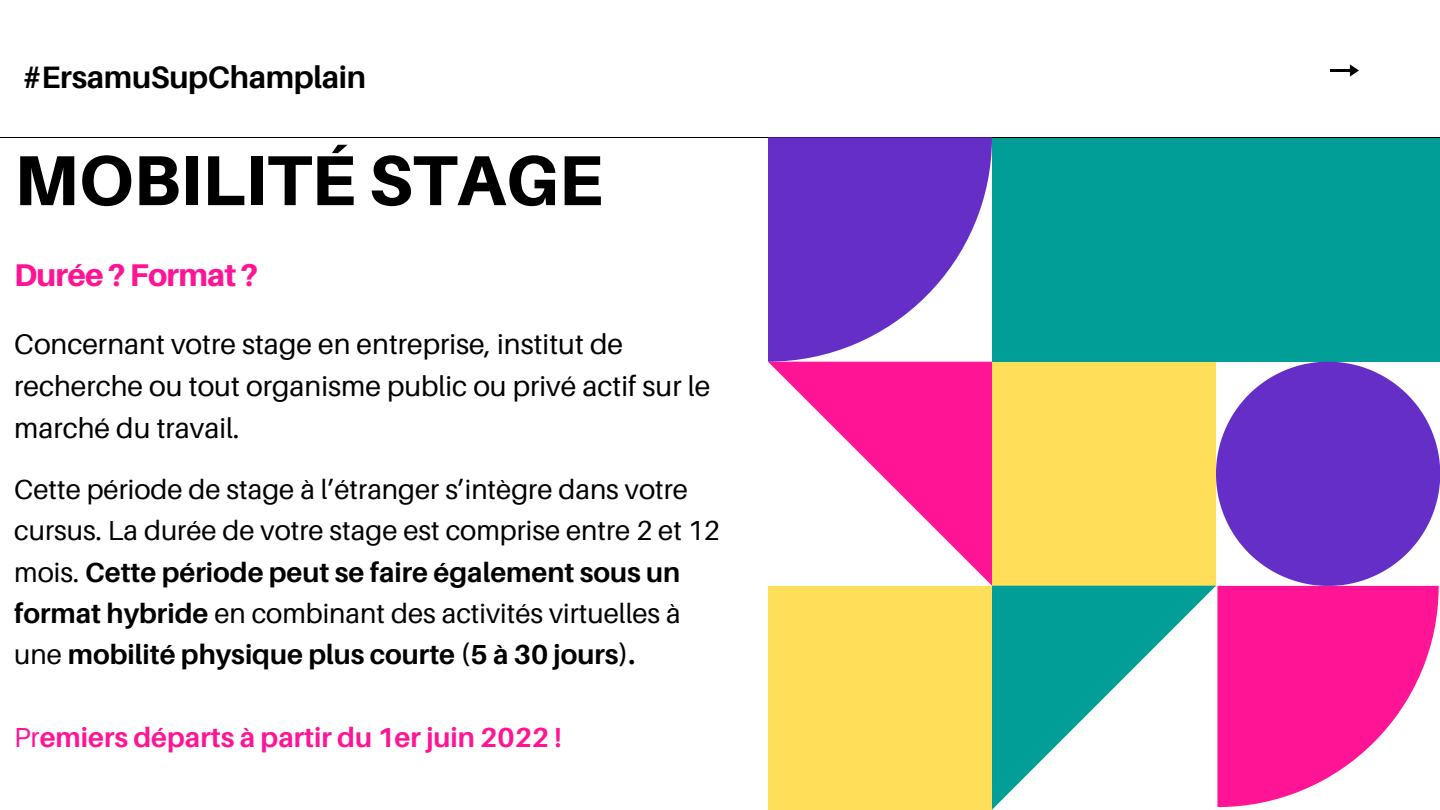
<style>
.page{position:relative;width:1440px;height:810px;background:#fff}
.page>*{position:absolute;margin:0;border:0;box-sizing:border-box;transform-origin:0 0}
.t1{font:800 70.8px "Aileron";color:#000}
.t2{font:800 31.5px "Aileron";letter-spacing:-.025em;color:#ff1495}
.t3{font:700 31px "Aileron";letter-spacing:-.01em;color:#000}
.t4{font:28.4px/42px "Aileron";color:#000}
.t5{font:27.5px/41.2px "Aileron";color:#000}
.t6{font:700 27.5px "Aileron";color:#ff1495}
.s1{color:#fff}
.s2{font-weight:700}
.s3{font-weight:400}
</style>
<div class="page">
<hr style="left:0;top:137px;width:1440px;height:1px;background:#000">
<div style="left:992px;top:362px;width:224px;height:225px;background:#ffde59"></div>
<div style="left:768px;top:587px;width:224px;height:223px;background:#ffde59"></div>
<div style="left:992px;top:138px;width:448px;height:223px;background:#019d97"></div>
<svg style="left:1216px;top:362px;width:224px;height:224px;fill:#642ec7"></svg>
<svg style="left:768px;top:362px;width:224px;height:224px"></svg>
<svg style="left:768px;top:137px;width:224px;height:225px;fill:#642ec7"></svg>
<svg style="left:1217px;top:586px;width:222px;height:221px;fill:#ff1495"></svg>
<svg style="left:1331px;top:64px;width:28px;height:13px"></svg>
<svg style="left:992px;top:586px;width:224px;height:224px;fill:#069f99"></svg>
<p class="t3" style="left:22px;top:57px;width:376px">#ErsamuSupChamplain<span class="s1">gr</span></p>
<p class="t1" style="left:14px;top:136px;width:590px">MOBILITÉ STAGE</p>
<p class="t2" style="left:14px;top:255px;width:246px">Durée ? Format ?</p>
<p class="t4" style="left:14px;top:323px;width:698px">Concernant votre stage en entreprise, institut de recherche ou tout organisme public ou privé actif sur le marché du travail.</p>
<p class="t5" style="left:14px;top:468px;width:707px">Cette période de stage à l’étranger s’intègre dans votre cursus. La durée de votre stage est comprise entre 2 et 12 mois. <span class="s2">Cette période peut se faire également sous un format hybride</span> en combinant des activités virtuelles à une <span class="s2">mobilité physique plus courte (5 à 30 jours).</span></p>
<p class="t6" style="left:14px;top:720px;width:549px"><span class="s3">Pr</span>emiers départs à partir du 1er juin 2022 !</p>
</div>
